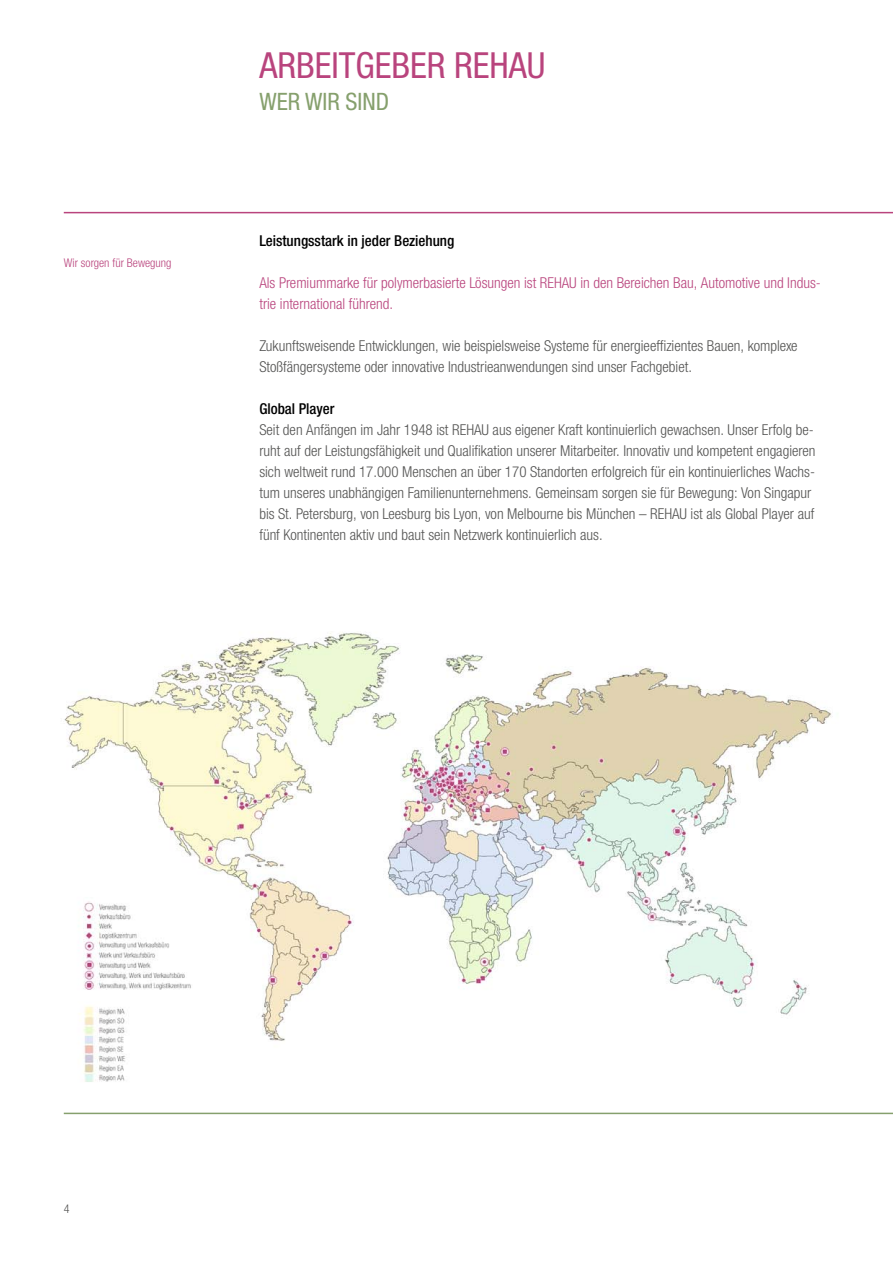
<style>
.page{position:relative;width:893px;height:1263px;background:#fff}
.page>*{position:absolute;margin:0;border:0;box-sizing:border-box;transform-origin:0 0}
.t1{font:condensed 36px "Helvetica Neue LTW1 G";color:#b9447d}
.t2{font:condensed 24px "Helvetica Neue LTW1 G";color:#86a06d}
.t3{font:300 condensed 15px/21px "Helvetica Neue LTW1 G";color:#545453}
.t4{font:300 condensed 15px/21px "Helvetica Neue LTW1 G";color:#b9447d}
.t5{font:500 condensed 15px "Helvetica Neue LTW1 G";color:#000}
.t6{font:300 condensed 12px "Helvetica Neue LTW1 G";color:#b9447d}
.t7{font:300 condensed 12px "Helvetica Neue LTW1 G";color:#545453}
</style>
<div class="page">
<hr style="left:64px;top:212px;width:829px;height:1px;background:#b9447d">
<hr style="left:64px;top:1113px;width:829px;height:1px;background:#86a06d">
<img style="left:64px;top:632px;width:767px;height:450px">
<p class="t6" style="left:64px;top:256px;width:109px">Wir sorgen für Bewegung</p>
<h1 class="t1" style="left:259px;top:44px;width:288px">ARBEITGEBER REHAU</h1>
<h2 class="t2" style="left:259px;top:87px;width:131px">WER WIR SIND</h2>
<p class="t5" style="left:259px;top:232px;width:196px">Leistungsstark in jeder Beziehung</p>
<p class="t4" style="left:259px;top:273px;width:563px">Als Premiummarke für polymerbasierte Lösungen ist REHAU in den Bereichen Bau, Automotive und Indus&shy;trie international führend.</p>
<p class="t3" style="left:259px;top:336px;width:540px">Zukunftsweisende Entwicklungen, wie beispielsweise Systeme für energieeffizientes Bauen, komplexe<br>Stoßfängersysteme oder innovative Industrieanwendungen sind unser Fachgebiet.</p>
<p class="t5" style="left:259px;top:400px;width:77px">Global Player</p>
<p class="t3" style="left:259px;top:420px;width:558px">Seit den Anfängen im Jahr 1948 ist REHAU aus eigener Kraft kontinuierlich gewachsen. Unser Erfolg be&shy;ruht auf der Leistungsfähigkeit und Qualifikation unserer Mitarbeiter. Innovativ und kompetent engagieren sich weltweit rund 17.000 Menschen an über 170 Standorten erfolgreich für ein kontinuierliches Wachs&shy;tum unseres unabhängigen Familienunternehmens. Gemeinsam sorgen sie für Bewegung: Von Singapur bis St. Petersburg, von Leesburg bis Lyon, von Melbourne bis München – REHAU ist als Global Player auf fünf Kontinenten aktiv und baut sein Netzwerk kontinuierlich aus.</p>
<p class="t7" style="left:64px;top:1201px;width:7px">4</p>
</div>
